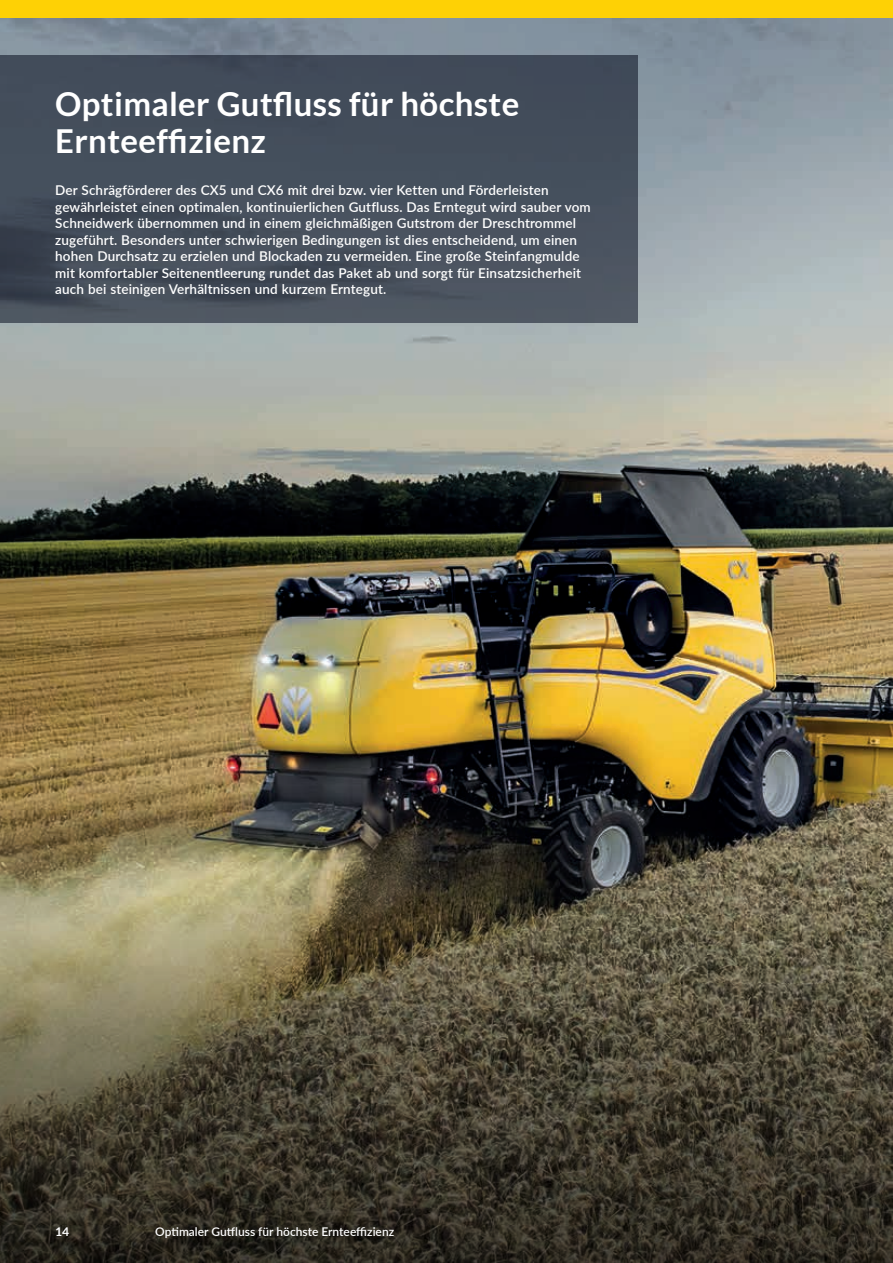
<style>
.page{position:relative;width:893px;height:1263px;background:#fff}
.page>*{position:absolute;margin:0;border:0;box-sizing:border-box;transform-origin:0 0}
.t1{font:700 33px/37.5px "Lato";letter-spacing:.01em;color:#fff}
.t2{font:600 13.5px/16.5px "Lato";letter-spacing:.01em;color:#fff}
.t3{font:600 12px "Lato";color:#fff}
.t4{font:700 12px "Lato";color:#fff}
</style>
<div class="page">
<img style="left:0;top:17px;width:893px;height:769px">
<svg style="left:0;top:786px;width:893px;height:477px;background:#534d3b"></svg>
<div style="left:0;top:0;width:893px;height:17px;background:#fed105"></div>
<div style="left:0;top:55px;width:638px;height:268px;background:#444f5c"></div>
<h1 class="t1" style="left:55px;top:84px;width:466px">Optimaler Gutfluss für höchste<br>Ernteeffizienz</h1>
<p class="t2" style="left:55px;top:182px;width:537px">Der Schrägförderer des CX5 und CX6 mit drei bzw. vier Ketten und Förderleisten gewährleistet einen optimalen, kontinuierlichen Gutfluss. Das Erntegut wird sauber vom Schneidwerk übernommen und in einem gleichmäßigen Gutstrom der Dreschtrommel zugeführt. Besonders unter schwierigen Bedingungen ist dies entscheidend, um einen hohen Durchsatz zu erzielen und Blockaden zu vermeiden. Eine große Steinfangmulde mit komfortabler Seitenentleerung rundet das Paket ab und sorgt für Einsatzsicherheit auch bei steinigen Verhältnissen und kurzem Erntegut.</p>
<p class="t4" style="left:55px;top:1224px;width:15px">14</p>
<p class="t3" style="left:155px;top:1223px;width:240px">Optimaler Gutfluss für höchste Ernteeffizienz</p>
</div>
